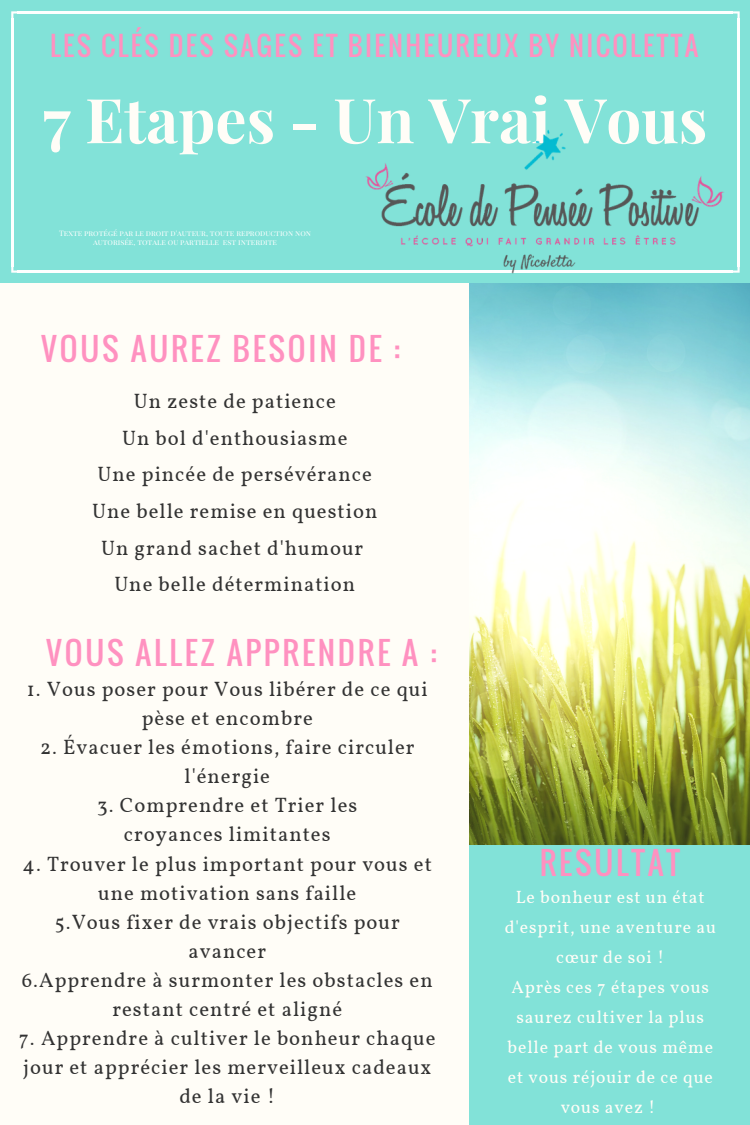
<style>
.page{position:relative;width:750px;height:1125px;background:#fffdf7}
.page>*{position:absolute;margin:0;border:0;box-sizing:border-box;transform-origin:0 0}
.t1{font:700 61.88px "Playfair Display";color:#fffdf7}
.t2{font:31px "Oswald";letter-spacing:.09em;color:#ff91c0}
.t3{font:26.5px "Oswald";letter-spacing:.09em;color:#ff91c0}
.t4{font:20.62px/29px "Vollkorn";letter-spacing:.05em;color:#323232;text-align:center}
.t5{font:17.62px/30px "Vollkorn";letter-spacing:.05em;color:#fffdf7;text-align:center}
.t6{font:7.62px/8.5px "Playfair Display SC";color:#fff;text-align:center}
</style>
<div class="page">
<div style="left:0;top:0;width:750px;height:283px;background:#82e2d8"></div>
<hr style="left:738px;top:18px;width:2px;height:248px;background:#fff">
<hr style="left:11px;top:18px;width:2px;height:248px;background:#fff">
<hr style="left:18px;top:11px;width:715px;height:3px;background:#fff">
<svg style="left:733px;top:11px;width:7px;height:7px"></svg>
<svg style="left:11px;top:11px;width:7px;height:7px"></svg>
<div style="left:470px;top:845px;width:280px;height:280px;background:#82e2d8"></div>
<img style="left:470px;top:283px;width:280px;height:562px">
<img style="left:359px;top:126px;width:381px;height:148px">
<svg style="left:11px;top:212px;width:348px;height:61px"></svg>
<div style="left:39px;top:257px;width:296px;height:5px;background:#82e2d8"></div>
<div style="left:39px;top:212px;width:296px;height:5px;background:#82e2d8"></div>
<p class="t3" style="left:50px;top:26px;width:650px">LES CLÉS DES SAGES ET BIENHEUREUX BY NICOLETTA</p>
<h1 class="t1" style="left:43px;top:76px;width:666px">7 Etapes - Un Vrai Vous</h1>
<p class="t6" style="left:59px;top:229px;width:254px">Texte protégé par le droit d'auteur, toute reproduction non autorisée, totale ou partielle est interdite</p>
<h2 class="t2" style="left:41px;top:325px;width:360px">VOUS AUREZ BESOIN DE :</h2>
<p class="t4" style="left:92px;top:383px;width:287px;line-height:36.5px">Un zeste de patience<br>Un bol d'enthousiasme<br>Une pincée de persévérance<br>Une belle remise en question<br>Un grand sachet d'humour<br>Une belle détermination</p>
<h2 class="t2" style="left:46px;top:629px;width:392px">VOUS ALLEZ APPRENDRE A :</h2>
<p class="t4" style="left:27px;top:674px;width:402px">1. Vous poser pour Vous libérer de ce qui pèse et encombre</p>
<p class="t4" style="left:40px;top:732px;width:376px">2. Évacuer les émotions, faire circuler l'énergie</p>
<p class="t4" style="left:97px;top:791px;width:262px">3. Comprendre et Trier les croyances limitantes</p>
<p class="t4" style="left:22px;top:849px;width:412px">4. Trouver le plus important pour vous et une motivation sans faille<br>5.Vous fixer de vrais objectifs pour avancer<br>6.Apprendre à surmonter les obstacles en restant centré et aligné</p>
<p class="t4" style="left:19px;top:1023px;width:418px">7. Apprendre à cultiver le bonheur chaque jour et apprécier les merveilleux cadeaux de la vie !</p>
<h2 class="t2" style="left:540px;top:839px;width:142px">RESULTAT</h2>
<p class="t5" style="left:505px;top:881px;width:213px">Le bonheur est un état d'esprit, une aventure au cœur de soi !<br>Après ces 7 étapes vous saurez cultiver la plus belle part de vous même et vous réjouir de ce que vous avez !</p>
</div>
